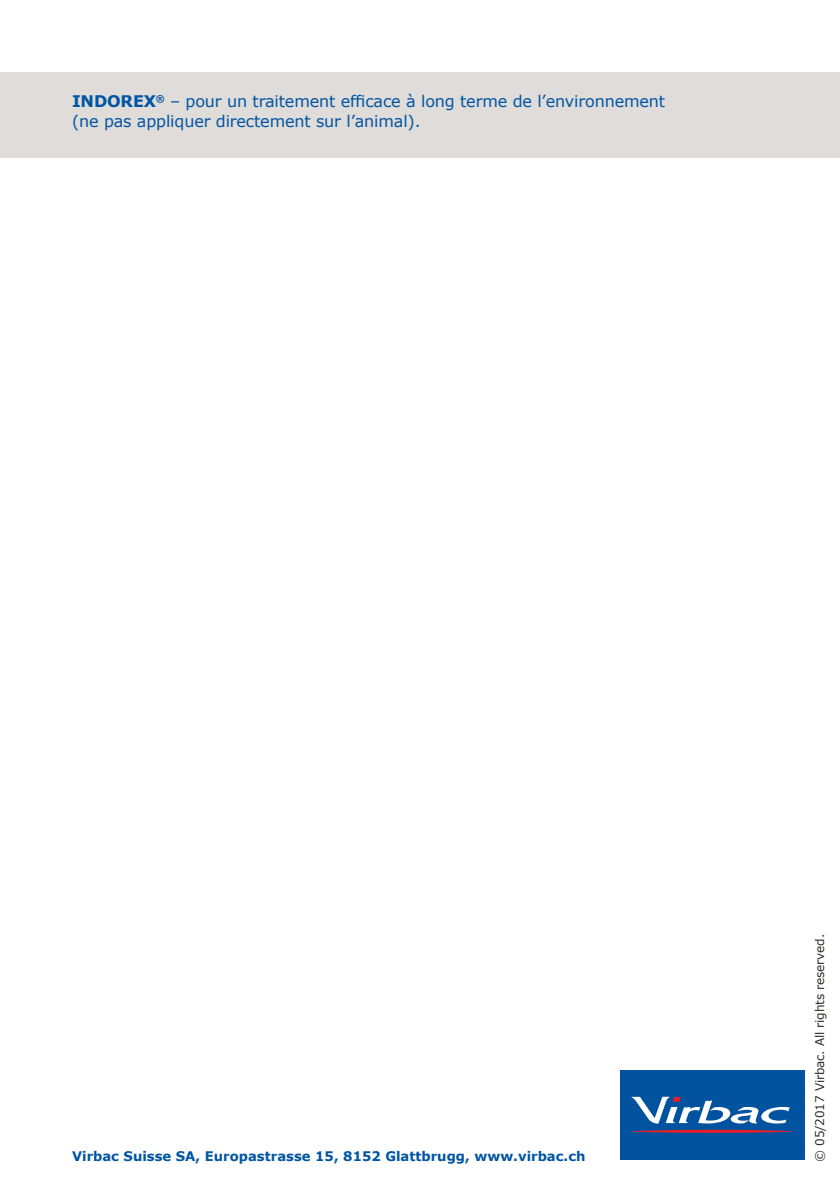
<style>
.page{position:relative;width:840px;height:1191px;background:#fff}
.page>*{position:absolute;margin:0;border:0;box-sizing:border-box;transform-origin:0 0}
.t1{font:16px/20px "Verdana";letter-spacing:-.01em;color:#0155a2}
.t2{font:600 15.8px "Myriad Pro";color:#0153a0}
.t3{font:700 13.2px "Verdana";color:#0155a2}
.t4{font:12px "Verdana";letter-spacing:-.01em;color:#322b29}
.s1{font-weight:700}
</style>
<div class="page">
<div style="left:0;top:72px;width:839px;height:85px;background:#dfdcda"></div>
<svg style="left:620px;top:1135px;width:185px;height:25px"></svg>
<div style="left:619px;top:1070px;width:184px;height:89px;background:#0153a0"></div>
<hr style="left:631px;top:1129px;width:161px;height:3px;background:#ee1d23;border-radius:50%">
<svg style="left:631px;top:1096px;width:158px;height:28px"></svg>
<p class="t1" style="left:72px;top:91px;width:594px"><span class="s1">INDOREX</span><sup>®</sup> – pour un traitement efficace à long terme de l’environnement (ne pas appliquer directement sur l’animal).</p>
<p class="t2" style="left:357px;top:1145px;width:243px">Shaping the future of animal health</p>
<p class="t3" style="left:72px;top:1146px;width:514px">Virbac Suisse SA, Europastrasse 15, 8152 Glattbrugg, www.virbac.ch</p>
<p class="t4" style="left:811px;top:1162px;width:229px;rotate:-90deg">© 05/2017 Virbac. All rights reserved.</p>
</div>
